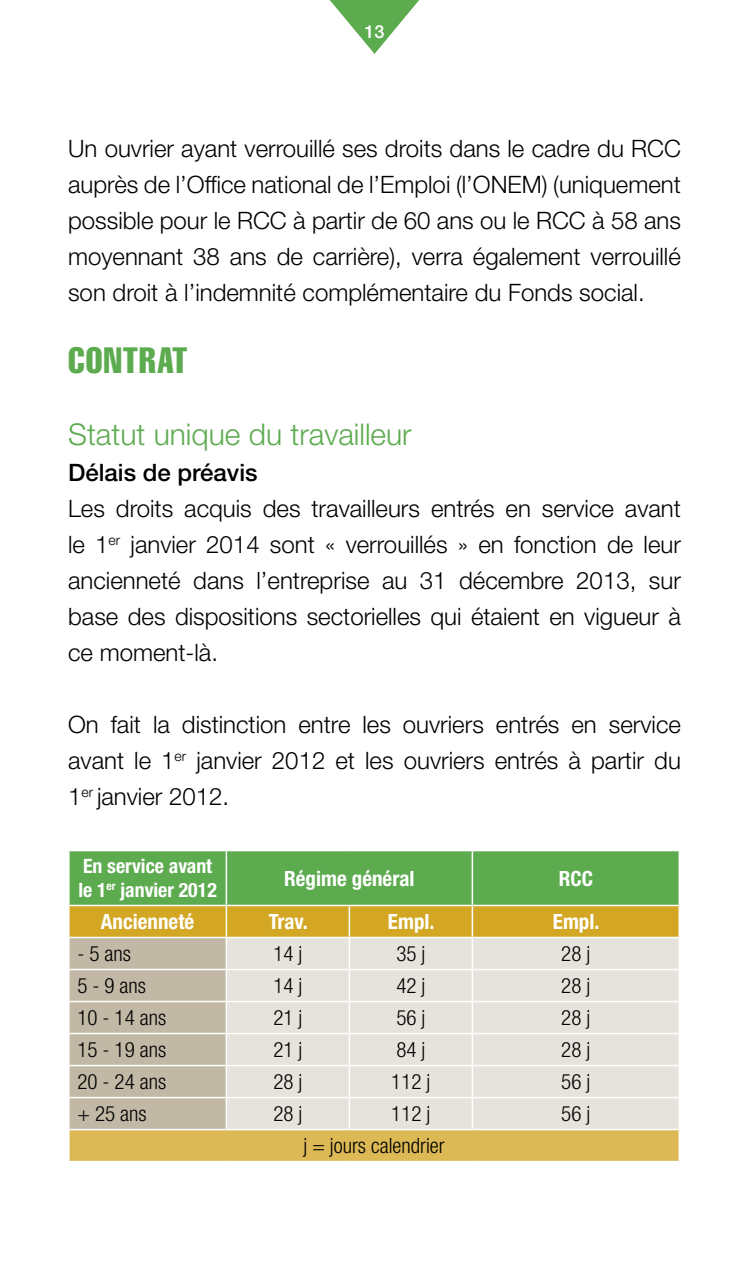
<style>
.page{position:relative;width:749px;height:1276px;background:#fff}
.page>*{position:absolute;margin:0;border:0;box-sizing:border-box;transform-origin:0 0}
.t1{font:36px "Helvetica LT Std Comp";letter-spacing:.03em;color:#5dab4f}
.t2{font:300 30px "Helvetica Neue LT Std";color:#5dab4f}
.t3{font:300 24px/36px "Helvetica Neue LT Std";color:#000;text-align:justify}
.t4{font:500 24px "Helvetica Neue LT Std";color:#000}
.t5{font:300 condensed 21px "Helvetica Neue LT Std";color:#000}
.t6{font:700 condensed 21px "Helvetica Neue LT Std";color:#fff}
.t7{font:700 condensed 19.8px/23.7px "Helvetica Neue LT Std";color:#fff}
.t8{font:500 18px "Helvetica Neue LT Std";color:#fff}
</style>
<div class="page">
<svg style="left:330px;top:0;width:89px;height:54px"></svg>
<svg style="left:70px;top:851px;width:608px;height:277px;background:#9caf64"></svg>
<div style="left:227px;top:938px;width:451px;height:190px;background:#e6e2dc"></div>
<div style="left:69px;top:1129px;width:610px;height:32px;background:#dcb955"></div>
<hr style="left:225px;top:851px;width:2px;height:53px;background:#fff">
<hr style="left:471px;top:851px;width:2px;height:53px;background:#fff">
<hr style="left:68px;top:904px;width:158px;height:2px;background:#fff">
<hr style="left:226px;top:904px;width:123px;height:2px;background:#fff">
<hr style="left:225px;top:906px;width:2px;height:30px;background:#fff">
<hr style="left:349px;top:904px;width:123px;height:2px;background:#fff">
<hr style="left:348px;top:906px;width:2px;height:30px;background:#fff">
<hr style="left:472px;top:904px;width:207px;height:2px;background:#fff">
<hr style="left:471px;top:906px;width:2px;height:30px;background:#fff">
<hr style="left:68px;top:936px;width:158px;height:2px;background:#fff">
<hr style="left:226px;top:936px;width:123px;height:2px;background:#fff">
<hr style="left:225px;top:938px;width:2px;height:30px;background:#fff">
<hr style="left:349px;top:936px;width:123px;height:2px;background:#fff">
<hr style="left:348px;top:938px;width:2px;height:30px;background:#fff">
<hr style="left:472px;top:936px;width:207px;height:2px;background:#fff">
<hr style="left:471px;top:938px;width:2px;height:30px;background:#fff">
<hr style="left:68px;top:968px;width:158px;height:2px;background:#fff">
<hr style="left:226px;top:968px;width:123px;height:2px;background:#fff">
<hr style="left:225px;top:970px;width:2px;height:30px;background:#fff">
<hr style="left:349px;top:968px;width:123px;height:2px;background:#fff">
<hr style="left:348px;top:970px;width:2px;height:30px;background:#fff">
<hr style="left:472px;top:968px;width:207px;height:2px;background:#fff">
<hr style="left:471px;top:970px;width:2px;height:30px;background:#fff">
<hr style="left:68px;top:1000px;width:158px;height:2px;background:#fff">
<hr style="left:226px;top:1000px;width:123px;height:2px;background:#fff">
<hr style="left:225px;top:1002px;width:2px;height:30px;background:#fff">
<hr style="left:349px;top:1000px;width:123px;height:2px;background:#fff">
<hr style="left:348px;top:1002px;width:2px;height:30px;background:#fff">
<hr style="left:472px;top:1000px;width:207px;height:2px;background:#fff">
<hr style="left:471px;top:1002px;width:2px;height:30px;background:#fff">
<hr style="left:68px;top:1032px;width:158px;height:2px;background:#fff">
<hr style="left:226px;top:1032px;width:123px;height:2px;background:#fff">
<hr style="left:225px;top:1034px;width:2px;height:30px;background:#fff">
<hr style="left:349px;top:1032px;width:123px;height:2px;background:#fff">
<hr style="left:348px;top:1034px;width:2px;height:30px;background:#fff">
<hr style="left:472px;top:1032px;width:207px;height:2px;background:#fff">
<hr style="left:471px;top:1034px;width:2px;height:30px;background:#fff">
<hr style="left:68px;top:1064px;width:158px;height:2px;background:#fff">
<hr style="left:226px;top:1064px;width:123px;height:2px;background:#fff">
<hr style="left:225px;top:1066px;width:2px;height:30px;background:#fff">
<hr style="left:349px;top:1064px;width:123px;height:2px;background:#fff">
<hr style="left:348px;top:1066px;width:2px;height:30px;background:#fff">
<hr style="left:472px;top:1064px;width:207px;height:2px;background:#fff">
<hr style="left:471px;top:1066px;width:2px;height:30px;background:#fff">
<hr style="left:68px;top:1096px;width:158px;height:2px;background:#fff">
<hr style="left:226px;top:1096px;width:123px;height:2px;background:#fff">
<hr style="left:225px;top:1098px;width:2px;height:30px;background:#fff">
<hr style="left:349px;top:1096px;width:123px;height:2px;background:#fff">
<hr style="left:348px;top:1098px;width:2px;height:30px;background:#fff">
<hr style="left:472px;top:1096px;width:207px;height:2px;background:#fff">
<hr style="left:471px;top:1098px;width:2px;height:30px;background:#fff">
<hr style="left:68px;top:1128px;width:158px;height:2px;background:#fff">
<hr style="left:68px;top:1130px;width:2px;height:30px;background:#fff">
<hr style="left:226px;top:1128px;width:123px;height:2px;background:#fff">
<hr style="left:349px;top:1128px;width:123px;height:2px;background:#fff">
<hr style="left:472px;top:1128px;width:207px;height:2px;background:#fff">
<hr style="left:678px;top:1130px;width:1px;height:30px;background:#fff">
<hr style="left:68px;top:1160px;width:158px;height:2px;background:#fff">
<hr style="left:226px;top:1160px;width:123px;height:2px;background:#fff">
<hr style="left:349px;top:1160px;width:123px;height:2px;background:#fff">
<hr style="left:472px;top:1160px;width:207px;height:2px;background:#fff">
<p class="t8" style="left:364px;top:21px;width:22px">13</p>
<p class="t3" style="left:68px;top:130px;width:614px">Un ouvrier ayant verrouillé ses droits dans le cadre du RCC auprès de l’Office national de l’Emploi (l’ONEM) (uniquement possible pour le RCC à partir de 60 ans ou le RCC à 58 ans moyennant 38 ans de carrière), verra également verrouillé son droit à l’indemnité complémentaire du Fonds social.</p>
<h1 class="t1" style="left:68px;top:337px;width:121px">CONTRAT</h1>
<p class="t2" style="left:68px;top:416px;width:345px">Statut unique du travailleur</p>
<p class="t4" style="left:68px;top:458px;width:191px">Délais de préavis</p>
<p class="t3" style="left:68px;top:490px;width:614px">Les droits acquis des travailleurs entrés en service avant le 1<sup>er</sup> janvier 2014 sont « verrouillés » en fonction de leur ancienneté dans l’entreprise au 31 décembre 2013, sur base des dispositions sectorielles qui étaient en vigueur à ce moment-là.</p>
<p class="t3" style="left:68px;top:706px;width:614px">On fait la distinction entre les ouvriers entrés en service avant le 1<sup>er</sup> janvier 2012 et les ouvriers entrés à partir du 1<sup>er</sup> janvier 2012.</p>
<p class="t7" style="left:78px;top:854px;width:140px">En service avant le 1<sup>er</sup> janvier 2012</p>
<p class="t6" style="left:284px;top:865px;width:132px">Régime général</p>
<p class="t6" style="left:558px;top:865px;width:36px">RCC</p>
<p class="t6" style="left:101px;top:909px;width:95px">Ancienneté</p>
<p class="t6" style="left:269px;top:909px;width:40px">Trav.</p>
<p class="t6" style="left:388px;top:909px;width:48px">Empl.</p>
<p class="t6" style="left:552px;top:909px;width:48px">Empl.</p>
<p class="t5" style="left:77px;top:941px;width:55px">- 5 ans</p>
<p class="t5" style="left:273px;top:941px;width:31px">14 j</p>
<p class="t5" style="left:396px;top:941px;width:31px">35 j</p>
<p class="t5" style="left:561px;top:941px;width:31px">28 j</p>
<p class="t5" style="left:77px;top:973px;width:70px">5 - 9 ans</p>
<p class="t5" style="left:273px;top:973px;width:31px">14 j</p>
<p class="t5" style="left:396px;top:973px;width:31px">42 j</p>
<p class="t5" style="left:561px;top:973px;width:31px">28 j</p>
<p class="t5" style="left:77px;top:1005px;width:90px">10 - 14 ans</p>
<p class="t5" style="left:273px;top:1005px;width:31px">21 j</p>
<p class="t5" style="left:396px;top:1005px;width:31px">56 j</p>
<p class="t5" style="left:561px;top:1005px;width:31px">28 j</p>
<p class="t5" style="left:77px;top:1037px;width:90px">15 - 19 ans</p>
<p class="t5" style="left:273px;top:1037px;width:31px">21 j</p>
<p class="t5" style="left:396px;top:1037px;width:31px">84 j</p>
<p class="t5" style="left:561px;top:1037px;width:31px">28 j</p>
<p class="t5" style="left:77px;top:1069px;width:90px">20 - 24 ans</p>
<p class="t5" style="left:273px;top:1069px;width:31px">28 j</p>
<p class="t5" style="left:391px;top:1069px;width:41px">112 j</p>
<p class="t5" style="left:561px;top:1069px;width:31px">56 j</p>
<p class="t5" style="left:77px;top:1101px;width:71px">+ 25 ans</p>
<p class="t5" style="left:273px;top:1101px;width:31px">28 j</p>
<p class="t5" style="left:391px;top:1101px;width:41px">112 j</p>
<p class="t5" style="left:561px;top:1101px;width:31px">56 j</p>
<p class="t5" style="left:303px;top:1133px;width:143px">j = jours calendrier</p>
</div>
